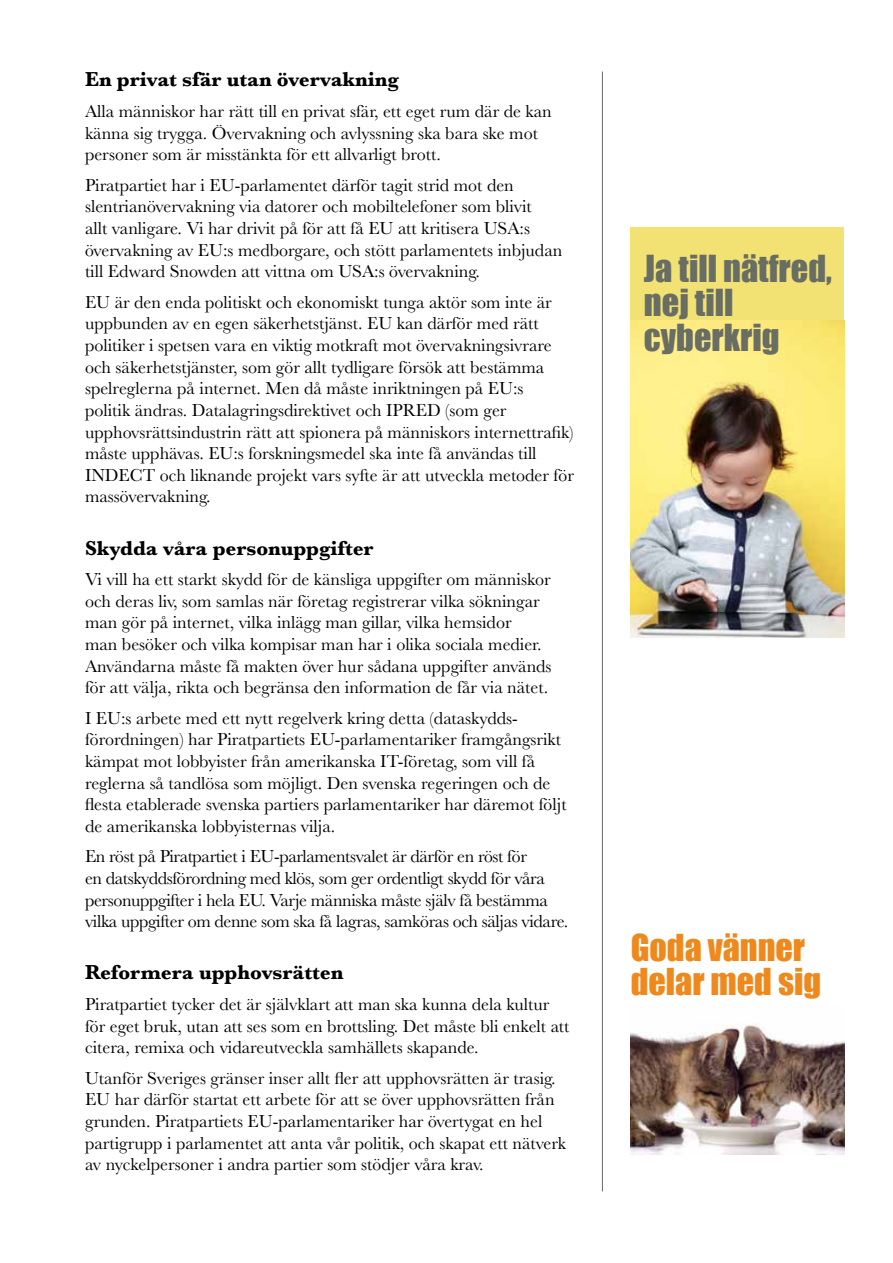
<style>
.page{position:relative;width:893px;height:1263px;background:#fff}
.page>*{position:absolute;margin:0;border:0;box-sizing:border-box;transform-origin:0 0}
.t1{font:34.2px/34.2px "Impact";color:#696e64}
.t2{font:34.05px/34px "Impact";color:#ee8a1d}
.t3{font:700 21px "Baskerville";color:#000}
.t4{font:18px/21.6px "Baskerville";color:#000}
.t5{font:18px/21.6px "Baskerville";letter-spacing:-.02em;color:#000}
</style>
<div class="page">
<hr style="left:602px;top:72px;width:1px;height:1119px;background:#000">
<div style="left:631px;top:227px;width:213px;height:410px;background:#f2e273"></div>
<img style="left:631px;top:321px;width:213px;height:316px">
<img style="left:631px;top:1023px;width:213px;height:131px">
<p class="t3" style="left:85px;top:65px;width:315px">En privat sfär utan övervakning</p>
<p class="t4" style="left:85px;top:101px;width:468px">Alla människor har rätt till en privat sfär, ett eget rum där de kan känna sig trygga. Övervakning och avlyssning ska bara ske mot personer som är misstänkta för ett allvarligt brott.</p>
<p class="t4" style="left:85px;top:174px;width:479px">Piratpartiet har i EU-parlamentet därför tagit strid mot den slentrianövervakning via datorer och mobiltelefoner som blivit<br>allt vanligare. Vi har drivit på för att få EU att kritisera USA:s övervakning av EU:s medborgare, och stött parlamentets inbjudan till Edward Snowden att vittna om USA:s övervakning.</p>
<p class="t4" style="left:85px;top:291px;width:490px">EU är den enda politiskt och ekonomiskt tunga aktör som inte är uppbunden av en egen säkerhetstjänst. EU kan därför med rätt politiker i spetsen vara en viktig motkraft mot övervakningsivrare och säkerhetstjänster, som gör allt tydligare försök att bestämma spelreglerna på internet. Men då måste inriktningen på EU:s<br>politik ändras. Datalagringsdirektivet och IPRED (som ger upphovsrättsindustrin rätt att spionera på människors internettrafik) måste upphävas. EU:s forskningsmedel ska inte få användas till INDECT och liknande projekt vars syfte är att utveckla metoder för massövervakning.</p>
<p class="t3" style="left:85px;top:533px;width:290px">Skydda våra personuppgifter</p>
<p class="t4" style="left:85px;top:569px;width:468px">Vi vill ha ett starkt skydd för de känsliga uppgifter om människor och deras liv, som samlas när företag registrerar vilka sökningar man gör på internet, vilka inlägg man gillar, vilka hemsidor<br>man besöker och vilka kompisar man har i olika sociala medier.<br>Användarna måste få makten över hur sådana uppgifter används för att välja, rikta och begränsa den information de får via nätet.</p>
<p class="t4" style="left:85px;top:707px;width:483px">I EU:s arbete med ett nytt regelverk kring detta (dataskydds&shy;förordningen) har Piratpartiets EU-parlamentariker framgångsrikt kämpat mot lobbyister från amerikanska IT-företag, som vill få reglerna så tandlösa som möjligt. Den svenska regeringen och de flesta etablerade svenska partiers parlamentariker har däremot följt de amerikanska lobbyisternas vilja.</p>
<p class="t5" style="left:85px;top:846px;width:485px">En röst på Piratpartiet i EU-parlamentsvalet är därför en röst för<br>en datskyddsförordning med klös, som ger ordentligt skydd för våra personuppgifter i hela EU. Varje människa måste själv få bestämma vilka uppgifter om denne som ska få lagras, samköras och säljas vidare.</p>
<p class="t3" style="left:85px;top:958px;width:260px">Reformera upphovsrätten</p>
<p class="t4" style="left:85px;top:993px;width:486px">Piratpartiet tycker det är självklart att man ska kunna dela kultur för eget bruk, utan att ses som en brottsling. Det måste bli enkelt att citera, remixa och vidareutveckla samhällets skapande.</p>
<p class="t4" style="left:85px;top:1067px;width:482px">Utanför Sveriges gränser inser allt fler att upphovsrätten är trasig.<br>EU har därför startat ett arbete för att se över upphovsrätten från grunden. Piratpartiets EU-parlamentariker har övertygat en hel partigrupp i parlamentet att anta vår politik, och skapat ett nätverk av nyckelpersoner i andra partier som stödjer våra krav.</p>
<h1 class="t1" style="left:644px;top:251px;width:189px">Ja till nätfred, nej till cyberkrig</h1>
<h2 class="t2" style="left:631px;top:929px;width:192px">Goda vänner delar med sig</h2>
</div>
